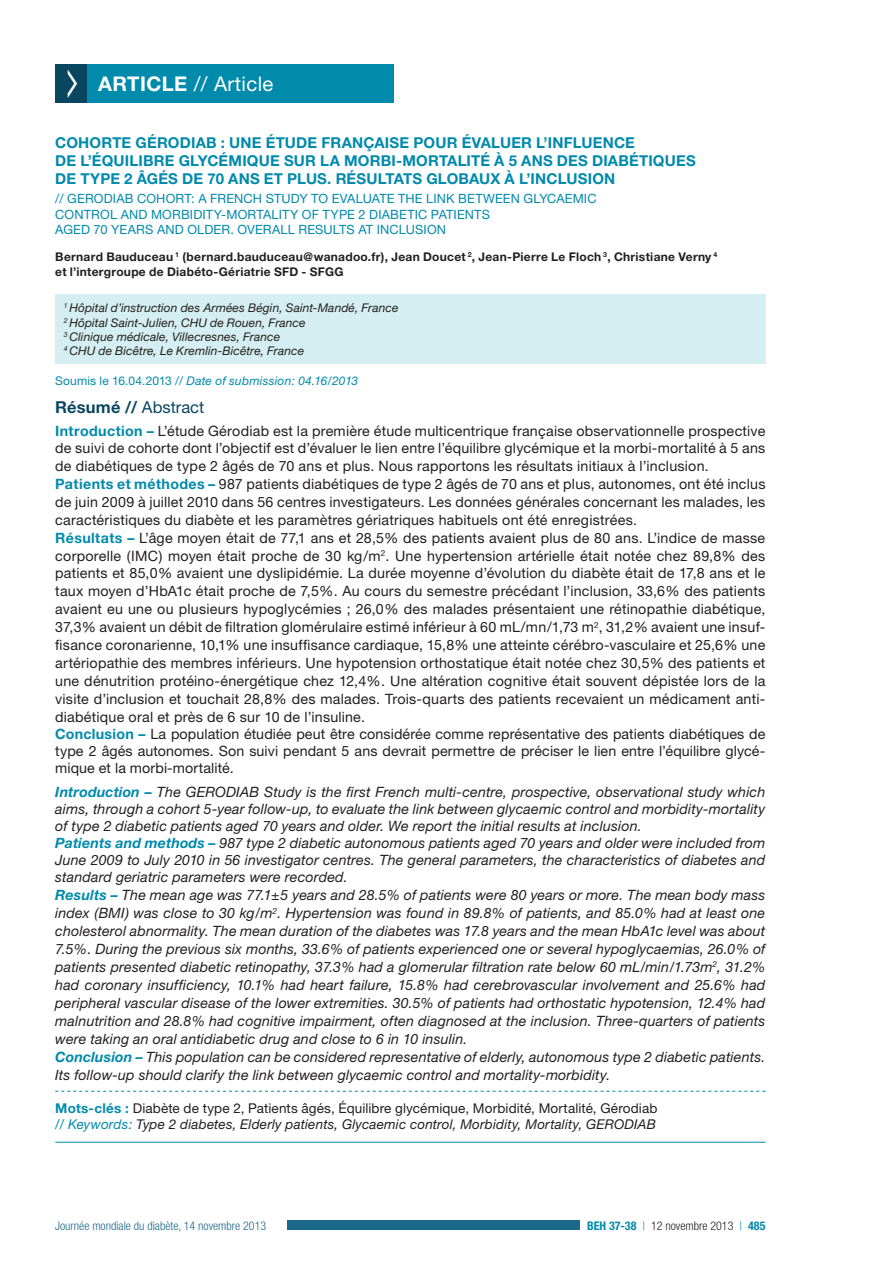
<style>
.page{position:relative;width:893px;height:1263px;background:#fff}
.page>*{position:absolute;margin:0;border:0;box-sizing:border-box;transform-origin:0 0}
.t1{font:20.25px "Helvetica Neue";letter-spacing:.02em;color:#fff}
.t2{font:700 20.25px "Helvetica Neue";color:#fff}
.t3{font:700 16.5px "Helvetica Neue";color:#0b4660}
.t4{font:700 15px "Helvetica Neue";letter-spacing:.015em;color:#008aac}
.t5{font:14.25px/17.9px "Helvetica Neue";letter-spacing:.015em;color:#231f20}
.t6{font:italic 14.25px/17.7px "Helvetica Neue";letter-spacing:.01em;color:#231f20}
.t7{font:13.5px/16.2px "Helvetica Neue";letter-spacing:.01em;color:#231f20}
.t8{font:12.75px "Helvetica Neue";letter-spacing:.01em;color:#008aac}
.t9{font:italic 12px/14.4px "Helvetica Neue";letter-spacing:.005em;color:#231f20}
.t10{font:700 12px/14.4px "Helvetica Neue";letter-spacing:.025em;color:#231f20}
.t11{font:italic 12px "Helvetica Neue";letter-spacing:.015em;color:#008aac}
.t12{font:300 condensed 12px "Helvetica Neue";color:#1c6889}
.t13{font:300 condensed 12px "Helvetica Neue";color:#231f20}
.s1{font-style:normal}
.s2{font-weight:400}
.s3{font-weight:700;color:#008aac}
.s4{font-style:italic;color:#008aac}
.s5{font-style:italic}
.s6{color:#008aac}
</style>
<div class="page">
<div style="left:287px;top:1220px;width:293px;height:10px;background:#1c6889"></div>
<svg style="left:55px;top:1091px;width:710px;height:1px"></svg>
<hr style="left:55px;top:1142px;width:710px;height:1px;background:#008aac">
<div style="left:55px;top:294px;width:710px;height:70px;background:#d5eef2"></div>
<div style="left:55px;top:64px;width:35px;height:39px;background:#0b4660"></div>
<div style="left:87px;top:64px;width:306px;height:39px;background:#008aac"></div>
<h1 class="t2" style="left:98px;top:72px;width:55px">Article</h1>
<h1 class="t1" style="left:194px;top:72px;width:81px">// Article</h1>
<p class="t4" style="left:55px;top:133px;width:112px">Cohorte Gérodiab</p>
<p class="t4" style="left:221px;top:133px;width:112px">: une étude fra</p>
<p class="t4" style="left:352px;top:133px;width:32px">nçaise</p>
<p class="t4" style="left:413px;top:133px;width:212px">pour évaluer l’influence</p>
<p class="t4" style="left:55px;top:151px;width:10px">del</p>
<p class="t4" style="left:88px;top:151px;width:47px">’équilibre</p>
<p class="t4" style="left:179px;top:151px;width:11px">glyc</p>
<p class="t4" style="left:219px;top:151px;width:137px">émique sur la morbi</p>
<p class="t4" style="left:396px;top:151px;width:19px">-mor</p>
<p class="t4" style="left:439px;top:151px;width:129px">talité à5 ans des</p>
<p class="t4" style="left:592px;top:151px;width:10px">diab</p>
<p class="t4" style="left:629px;top:151px;width:58px">étiques</p>
<p class="t4" style="left:55px;top:169px;width:383px">de type 2 âgés de 70 ans et plus. Résultats globa</p>
<p class="t4" style="left:479px;top:169px;width:138px">ux à l’inclusion</p>
<p class="t8" style="left:55px;top:191px;width:102px">// GERODIAB Cohort</p>
<p class="t8" style="left:191px;top:191px;width:36px">: A French</p>
<p class="t8" style="left:266px;top:191px;width:75px">study to eval</p>
<p class="t8" style="left:363px;top:191px;width:18px">uate</p>
<p class="t8" style="left:398px;top:191px;width:10px">the</p>
<p class="t8" style="left:426px;top:191px;width:8px">link</p>
<p class="t8" style="left:458px;top:191px;width:9px">bet</p>
<p class="t8" style="left:483px;top:191px;width:21px">ween</p>
<p class="t8" style="left:524px;top:191px;width:10px">glycae</p>
<p class="t8" style="left:573px;top:191px;width:18px">mic</p>
<p class="t8" style="left:55px;top:207px;width:10px">control</p>
<p class="t8" style="left:121px;top:207px;width:10px">and</p>
<p class="t8" style="left:151px;top:207px;width:20px">morbidity</p>
<p class="t8" style="left:221px;top:207px;width:25px">-mortality</p>
<p class="t8" style="left:302px;top:207px;width:76px">of type 2 diabetic</p>
<p class="t8" style="left:431px;top:207px;width:16px">patients</p>
<p class="t8" style="left:55px;top:222px;width:10px">aged</p>
<p class="t8" style="left:94px;top:222px;width:23px">70 years</p>
<p class="t8" style="left:157px;top:222px;width:10px">and</p>
<p class="t8" style="left:187px;top:222px;width:10px">older</p>
<p class="t8" style="left:230px;top:222px;width:26px">. Overall</p>
<p class="t8" style="left:298px;top:222px;width:9px">res</p>
<p class="t8" style="left:324px;top:222px;width:18px">ults</p>
<p class="t8" style="left:358px;top:222px;width:27px">at incl</p>
<p class="t8" style="left:406px;top:222px;width:18px">usion</p>
<p class="t10" style="left:55px;top:249px;width:663px">Bernard Bauduceau <sup>1</sup> (bernard.bauduceau@wanadoo.fr), Jean Doucet <sup>2</sup>, Jean-Pierre Le Floch <sup>3</sup>, Christiane Verny <sup>4 </sup>et l’intergroupe de Diabéto-Gériatrie SFD - SFGG</p>
<p class="t9" style="left:64px;top:301px;width:336px"><sup>1</sup> Hôpital d’instruction des Armées Bégin, Saint-Mandé, France <sup>2</sup> Hôpital Saint-Julien, CHU de Rouen, France<br><sup>3</sup> Clinique médicale, Villecresnes, France<br><sup>4</sup> CHU de Bicêtre, Le Kremlin-Bicêtre, France</p>
<p class="t11" style="left:55px;top:374px;width:304px"><span class="s1">Soumis le 16.04.2013</span> // Date of submission: 04.16/2013</p>
<p class="t3" style="left:55px;top:397px;width:151px">Résumé // <span class="s2">Abstract</span></p>
<p class="t5" style="left:55px;top:421px;width:712px"><span class="s3">Introduction –</span> L’étude Gérodiab est la première étude multicentrique française observationnelle prospective de suivi de cohorte dont l’objectif est d’évaluer le lien entre l’équilibre glycémique et la morbi-mortalité à 5 ans de diabétiques de type 2 âgés de 70 ans et plus. Nous rapportons les résultats initiaux à l’inclusion.<br><span class="s3">Patients et méthodes –</span> 987 patients diabétiques de type 2 âgés de 70 ans et plus, autonomes, ont été inclus de juin 2009 à juillet 2010 dans 56 centres investigateurs. Les données générales concernant les malades, les caractéristiques du diabète et les paramètres gériatriques habituels ont été enregistrées.<br><span class="s3">Résultats –</span> L’âge moyen était de 77,1 ans et 28,5% des patients avaient plus de 80 ans. L’indice de masse corporelle (IM C) moyen était proche de 30 kg/m<sup>2</sup>. Une hypertension artérielle était notée chez 89,8% des patients et 85,0% avaient une dyslipidémie. La durée moyenne d’évolution du diabète était de 17,8 ans et le taux moyen d’HbA1c était proche de 7,5%. Au cours du semestre précédant l’inclusion, 33,6% des patients avaient eu une ou plusieurs hypoglycémies ; 26,0% des malades présentaient une rétinopathie diabétique, 37,3% avaient un débit de filtration glomérulaire estimé inférieur à 60 mL/mn/1,73 m<sup>2</sup>, 31,2% avaient une insuf&shy;fisance coronarienne, 10,1% une insuffisance cardiaque, 15,8% une atteinte cérébro-vasculaire et 25,6% une artériopathie des membres inférieurs. Une hypotension orthostatique était notée chez 30,5% des patients et une dénutrition protéino-énergétique chez 12,4%. Une altération cognitive était souvent dépistée lors de la visite d’inclusion et touchait 28,8% des malades. Trois-quarts des patients recevaient un médicament anti&shy;diabétique oral et près de 6 sur 10 de l’insuline.<br><span class="s3">Conclusion –</span> La population étudiée peut être considérée comme représentative des patients diabétiques de type 2 âgés autonomes. Son suivi pendant 5 ans devrait permettre de préciser le lien entre l’équilibre glycé&shy;mique et la morbi-mortalité.</p>
<p class="t6" style="left:55px;top:783px;width:712px"><span class="s3">Introduction –</span> The GERODIAB Study is the first French multi-centre, prospective, observational study which aims, through a cohort 5-year follow-up, to evaluate the link between glycaemic control and morbidity-mortality of type 2 diabetic patients aged 70 years and older. We report the initial results at inclusion.<br><span class="s3">Patients and methods –</span> 987 type 2 diabetic autonomous patients aged 70 years and older were included from June 2009 to July 2010 in 56 investigator centres. The general parameters, the characteristics of diabetes and standard geriatric parameters were recorded.<br><span class="s3">Results –</span> The mean age was 77.1±5 years and 28.5% of patients were 80 years or more. The mean body mass index (BMI) was close to 30 kg/m<sup>2</sup>. Hypertension was found in 89.8% of patients, and 85.0% had at least one cholesterol abnormality. The mean duration of the diabetes was 17.8 years and the mean HbA1c level was about 7.5%. During the previous six months, 33.6% of patients experienced one or several hypoglycaemias, 26.0% of patients presented diabetic retinopathy, 37.3% had a glomerular filtration rate below 60 mL/min/1.73m<sup>2</sup>, 31.2% had coronary insufficiency, 10.1% had heart failure, 15.8% had cerebrovascular involvement and 25.6% had peripheral vascular disease of the lower extremities. 30.5% of patients had orthostatic hypotension, 12.4% had malnutrition and 28.8% had cognitive impairment, often diagnosed at the inclusion. Three-quarters of patients were taking an oral antidiabetic drug and close to 6 in 10 insulin.<br><span class="s3">Conclusion –</span> This population can be considered representative of elderly, autonomous type 2 diabetic patients.<br>Its follow-up should clarify the link between glycaemic control and mortality-morbidity.</p>
<p class="t7" style="left:55px;top:1100px;width:604px"><span class="s3">Mots-clés :</span> Diabète de type 2, Patients âgés, Équilibre glycémique, M orbidité, Mortalité, Gérodiab <span class="s4">// Keywords:</span> <span class="s5">Type 2 diabetes, Elderly patients, Glycaemic control, Morbidity, Mortality, GERODIAB</span></p>
<p class="t12" style="left:55px;top:1219px;width:212px">Journée mondiale du diabète, 14 novembre 2013</p>
<p class="t13" style="left:587px;top:1219px;width:180px"><span class="s3">BEH 37-38</span> <span class="s6">|</span> 12 novembre 2013 <span class="s6">|</span> <span class="s3">485</span></p>
</div>
